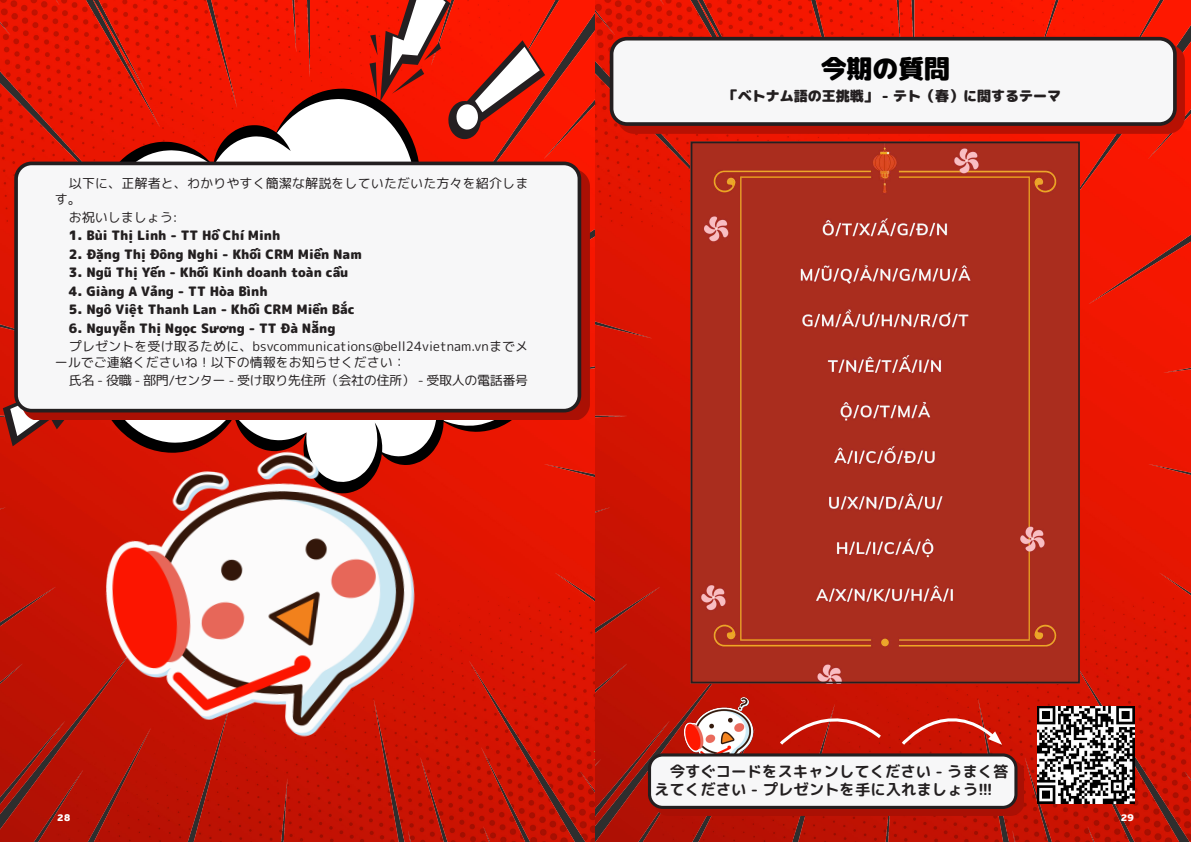
<style>
.page{position:relative;width:1191px;height:842px;background:#fff}
.page>*{position:absolute;margin:0;border:0;box-sizing:border-box;transform-origin:0 0}
.TRẠM_CẢM_XÚC{font:900 25.8px "Rounded Mplus 1 c";color:#000}
.Font{font:700 15.4px/18.5px "Rounded Mplus 1 c";color:#231f20}
.noi_dung_con_K{font:900 14px "Rounded Mplus 1 c";color:#231f20}
.noi_dung_con_K-2{font:900 13px "Rounded Mplus 1 c";color:#231f20}
.font_nội_dung_mới{font:13px/15.6px "Rounded Mplus 1 c";color:#231f20}
.noi_dung_con_K-3{font:13px/15.6px "Rounded Mplus 1 c";letter-spacing:.01em;color:#231f20}
.font_nội_dung_mới-2{font:13px "Rounded Mplus 1 c";letter-spacing:-.025em;color:#231f20}
.t1{font:10px "FS PF Beau Sans Pro Black";color:#fff}
</style>
<div class="page">
<img style="left:0;top:0;width:595px;height:842px">
<img style="left:595px;top:0;width:596px;height:842px">
<img style="left:1038px;top:707px;width:96px;height:96px">
<svg style="left:3px;top:0;width:544px;height:494px;background:#d32"></svg>
<img style="left:675px;top:690px;width:90px;height:63px">
<div style="left:654px;top:760px;width:370px;height:55px;background:#aa1004"></div>
<div style="left:649px;top:755px;width:367px;height:52px;background:#f7f7f8;border-radius:13px"></div>
<div style="left:648px;top:753px;width:369px;height:56px;border:3px solid #231f20;border-radius:13px"></div>
<svg style="left:900px;top:693px;width:102px;height:54px;background:#cf2414"></svg>
<svg style="left:778px;top:695px;width:106px;height:52px;background:#c92113"></svg>
<img style="left:694px;top:145px;width:382px;height:535px">
<div style="left:691px;top:142px;width:388px;height:541px;border:2px solid #231f20"></div>
<svg style="left:22px;top:169px;width:567px;height:251px;background:#a81408"></svg>
<div style="left:16px;top:163px;width:563px;height:248px;background:#f7f7f8;border-radius:16px"></div>
<div style="left:14px;top:162px;width:567px;height:250px;border:4px solid #231f20;border-radius:16px"></div>
<img style="left:47px;top:410px;width:425px;height:384px">
<div style="left:617px;top:45px;width:567px;height:89px;background:#b81103"></div>
<div style="left:611px;top:39px;width:563px;height:85px;background:#f7f7f8;border-radius:16px"></div>
<div style="left:610px;top:37px;width:566px;height:89px;border:4px solid #231f20;border-radius:16px"></div>
<p class="noi_dung_con_K-3" style="left:55px;top:175px;width:475px;text-indent:14px">以下に、正解者と、わかりやすく簡潔な解説をしていただいた方々を紹介します。</p>
<p class="noi_dung_con_K-3" style="left:69px;top:209px;width:110px">お祝いしましょう:</p>
<p class="noi_dung_con_K-2" style="left:69px;top:226px;width:213px">1. Bùi Thị Linh - TT Hồ Chí Minh</p>
<p class="noi_dung_con_K-2" style="left:69px;top:245px;width:294px">2. Đặng Thị Đông Nghi - Khối CRM Miền Nam</p>
<p class="noi_dung_con_K-2" style="left:69px;top:263px;width:281px">3. Ngũ Thị Yến - Khối Kinh doanh toàn cầu</p>
<p class="noi_dung_con_K-2" style="left:69px;top:282px;width:200px">4. Giàng A Vảng - TT Hòa Bình</p>
<p class="noi_dung_con_K-2" style="left:69px;top:300px;width:287px">5. Ngô Việt Thanh Lan - Khối CRM Miền Bắc</p>
<p class="noi_dung_con_K-2" style="left:69px;top:319px;width:268px">6. Nguyễn Thị Ngọc Sương - TT Đà Nẵng</p>
<p class="font_nội_dung_mới" style="left:55px;top:338px;width:475px;text-indent:14px">プレゼントを受け取るために、bsvcommunications@bell24vietnam.vnまでメールでご連絡くださいね！以下の情報をお知らせください：</p>
<p class="font_nội_dung_mới-2" style="left:69px;top:371px;width:461px">氏名 - 役職 - 部門/センター - 受け取り先住所（会社の住所） - 受取人の電話番号</p>
<p class="TRẠM_CẢM_XÚC" style="left:820px;top:51px;width:130px">今期の質問</p>
<p class="noi_dung_con_K" style="left:723px;top:86px;width:339px">「ベトナム語の王挑戦」 - テト（春）に関するテーマ</p>
<p class="Font" style="left:654px;top:762px;width:356px;text-indent:16px">今すぐコードをスキャンしてください - うまく答えてください - プレゼントを手に入れましょう!!!</p>
<p class="t1" style="left:57px;top:809px;width:15px">28</p>
<p class="t1" style="left:1120px;top:809px;width:15px">29</p>
</div>
